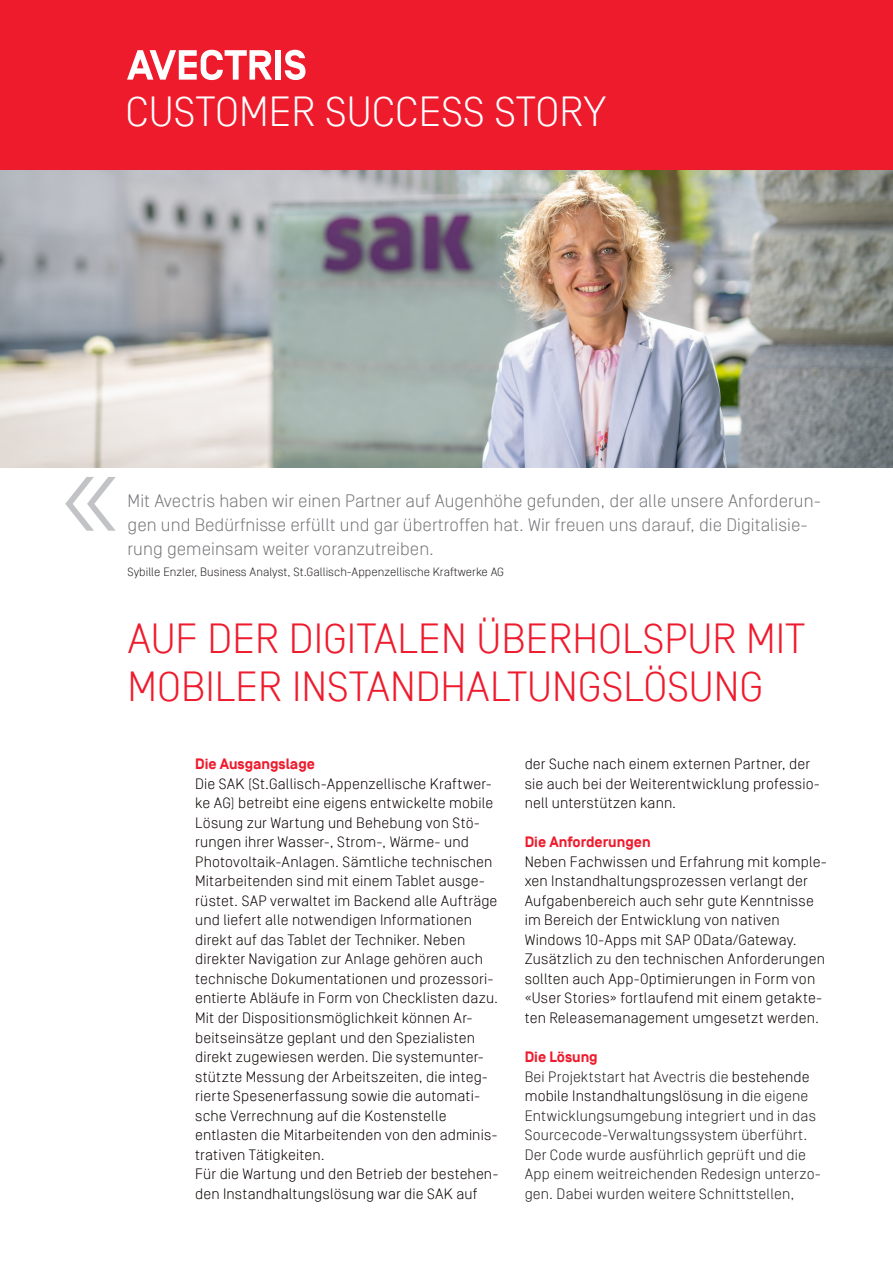
<style>
.page{position:relative;width:893px;height:1263px;background:#fff}
.page>*{position:absolute;margin:0;border:0;box-sizing:border-box;transform-origin:0 0}
._01_Headline{font:300 42px/48px "Simplon Norm";color:#ee1b2d}
._01_Headline-2{font:300 42px "Simplon Norm";color:#fff}
._02_Zitat{font:300 18px/24px "Simplon Norm";letter-spacing:.005em;color:#757679}
._05_Fliesstext{font:300 15px/19.5px "Simplon Norm";letter-spacing:.01em;color:#0b0002}
._05_Fliesstext-2{font:300 15px/19.5px "Simplon Norm";letter-spacing:.01em;color:#231f20}
._03_Untertitel{font:700 15px "Simplon Norm";color:#ee1b2d}
._05_Fliesstext-3{font:700 15px "Simplon Norm";color:#ee1b2d}
._02_Zitat-2{font:300 12px "Simplon Norm";letter-spacing:.005em;color:#231f20}
.s1{color:#0b0002}
</style>
<div class="page">
<div style="left:0;top:0;width:893px;height:170px;background:#ee1b2d"></div>
<svg style="left:65px;top:477px;width:51px;height:54px"></svg>
<svg style="left:127px;top:50px;width:145px;height:30px"></svg>
<div style="left:275px;top:50px;width:6px;height:30px;background:#fff"></div>
<svg style="left:285px;top:50px;width:20px;height:30px"></svg>
<img style="left:0;top:170px;width:893px;height:298px">
<p class="_01_Headline-2" style="left:125px;top:89px;width:482px">CUSTOMER SUCCESS STORY</p>
<p class="_02_Zitat" style="left:128px;top:488px;width:695px">Mit Avectris haben wir einen Partner auf Augenhöhe gefunden, der alle unsere Anforderun&shy;gen und Bedürfnisse erfüllt und gar übertroffen hat. Wir freuen uns darauf, die Digitalisie&shy;rung gemeinsam weiter voranzutreiben.</p>
<p class="_02_Zitat-2" style="left:128px;top:565px;width:378px">Sybille Enzler, Business Analyst, St.Gallisch-Appenzellische Kraftwerke AG</p>
<p class="_01_Headline" style="left:128px;top:615px;width:679px">AUF DER DIGITALEN ÜBERHOLSPUR MIT<br>MOBILER INSTANDHALTUNGSLÖSUNG</p>
<p class="_03_Untertitel" style="left:195px;top:756px;width:121px">Die Ausgangslage</p>
<p class="_05_Fliesstext" style="left:195px;top:774px;width:304px">Die SAK (St.Gallisch-Appenzellische Kraftwer&shy;ke AG) betreibt eine eigens entwickelte mobile Lösung zur Wartung und Behebung von Stö&shy;rungen ihrer Wasser-, Strom-, Wärme- und Photovoltaik-Anlagen. Sämtliche technischen Mitarbeitenden sind mit einem Tablet ausge&shy;rüstet. SAP verwaltet im Backend alle Aufträge und liefert alle notwendigen Informationen direkt auf das Tablet der Techniker. Neben direkter Navigation zur Anlage gehören auch technische Dokumentationen und prozessori&shy;entierte Abläufe in Form von Checklisten dazu.</p>
<p class="_05_Fliesstext" style="left:195px;top:1008px;width:304px">Mit der Dispositionsmöglichkeit können Ar&shy;beitseinsätze geplant und den Spezialisten direkt zugewiesen werden. Die systemunter&shy;stützte Messung der Arbeitszeiten, die integ&shy;rierte Spesenerfassung sowie die automati&shy;sche Verrechnung auf die Kostenstelle entlasten die Mitarbeitenden von den adminis&shy;trativen Tätigkeiten.</p>
<p class="_05_Fliesstext" style="left:195px;top:1164px;width:305px">Für die Wartung und den Betrieb der bestehen&shy;den Instandhaltungslösung war die SAK auf</p>
<p class="_05_Fliesstext" style="left:525px;top:755px;width:297px">der Suche nach einem externen Partner, der sie auch bei der Weiterentwicklung professio&shy;nell unterstützen kann.</p>
<p class="_05_Fliesstext-3" style="left:525px;top:834px;width:127px">Die Anforderungen</p>
<p class="_05_Fliesstext" style="left:525px;top:852px;width:304px">Neben Fachwissen und Erfahrung mit komple&shy;xen Instandhaltungsprozessen verlangt der Aufgabenbereich auch sehr gute Kenntnisse im Bereich der Entwicklung von nativen Windows 10-Apps mit SAP OData/Gateway.<br>Zusätzlich zu den technischen Anforderungen sollten auch App-Optimierungen in Form von «User Stories» fortlaufend mit einem getakte&shy;ten Releasemanagement umgesetzt werden.</p>
<p class="_03_Untertitel" style="left:525px;top:1049px;width:74px">Die Lösung</p>
<p class="_05_Fliesstext-2" style="left:525px;top:1067px;width:298px">Bei Projektstart hat Avectris die <span class="s1">bestehende mobile Instandhaltungslösung in di</span>e eigene Entwicklungsumgebung integriert und in das Sourcecode-Verwaltungssystem überführt.<br>Der Code wurde ausführlich geprüft und die App einem weitreichenden Redesign unterzo&shy;gen. Dabei wurden weitere Schnittstellen,</p>
</div>
